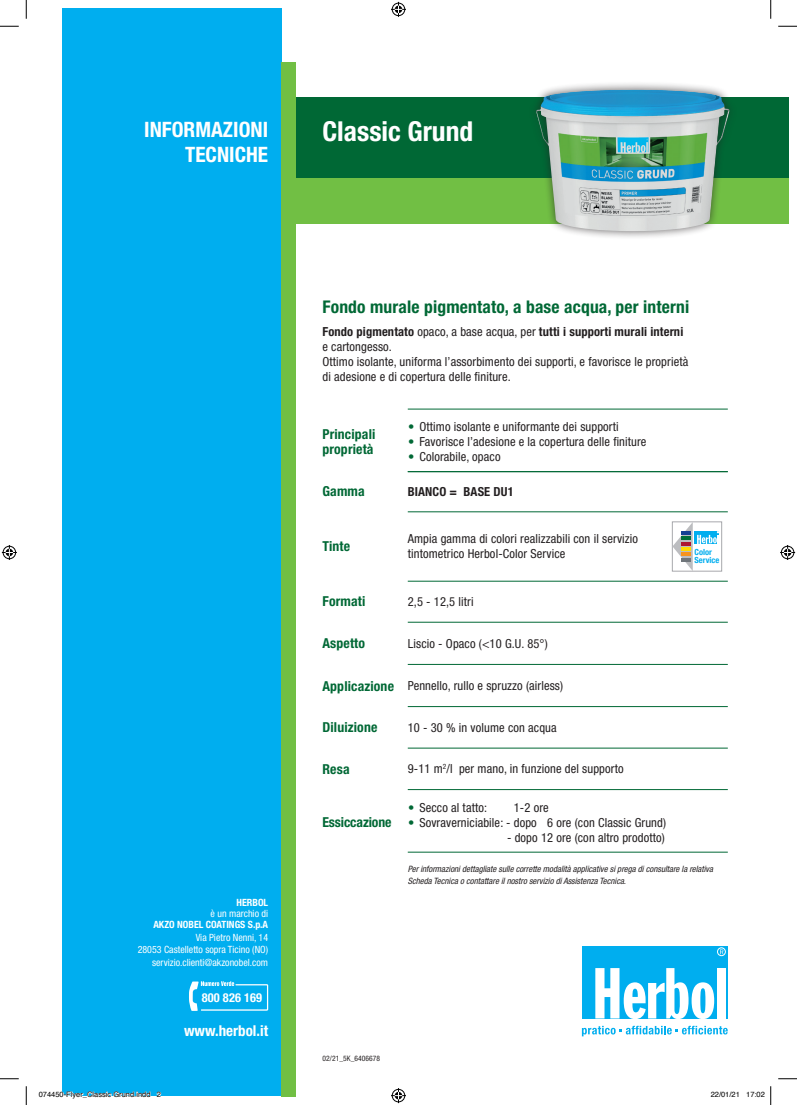
<style>
.page{position:relative;width:797px;height:1105px;background:#fff}
.page>*{position:absolute;margin:0;border:0;box-sizing:border-box;transform-origin:0 0}
.t1{font:700 condensed 27.5px "Helvetica Neue LT Std";color:#fff}
.t2{font:700 condensed 21.25px "Helvetica Neue LT Std";color:#fff}
.t3{font:700 condensed 17.5px "Helvetica Neue LT Std";letter-spacing:.01em;color:#006835}
.t4{font:700 condensed 15px "Helvetica Neue LT Std";color:#fff}
.t5{font:700 condensed 13.75px/15px "Helvetica Neue LT Std";letter-spacing:.01em;color:#006835}
.t6{font:700 condensed 13.75px "Helvetica Neue LT Std";letter-spacing:-.01em;color:#006835}
.t7{font:condensed 12.5px/15px "Helvetica Neue LT Std";letter-spacing:.01em;color:#231f20}
.t8{font:700 condensed 12.5px/15px "Helvetica Neue LT Std";letter-spacing:.01em;color:#231f20}
.t9{font:700 condensed 12.38px "Helvetica Neue LT Std";letter-spacing:.01em;color:#fff}
.t10{font:condensed 10px "Helvetica Neue LT Std";color:#fff}
.t11{font:700 condensed 10px "Helvetica Neue LT Std";color:#fff}
.t12{font:italic condensed 8.75px/11.2px "Helvetica Neue LT Std";color:#231f20}
.t13{font:700 condensed 8.38px/8.1px "Helvetica Neue";color:#00aeef}
.t14{font:7.5px "Helvetica";color:#000}
.t15{font:condensed 7.5px "Helvetica Neue LT Std";letter-spacing:.01em;color:#231f20}
.s1{font-weight:400}
.s2{color:#006835}
</style>
<div class="page">
<div style="left:296px;top:97px;width:492px;height:127px;background:#006835"></div>
<div style="left:288px;top:178px;width:500px;height:46px;background:#71bf44"></div>
<div style="left:62px;top:9px;width:219px;height:1087px;background:#00aeef"></div>
<div style="left:281px;top:62px;width:15px;height:1034px;background:#71bf44"></div>
<div style="left:582px;top:946px;width:145px;height:72px;background:#00aeef"></div>
<svg style="left:595px;top:968px;width:119px;height:51px"></svg>
<div style="left:717px;top:968px;width:8px;height:50px;background:#fff"></div>
<svg style="left:720px;top:949px;width:3px;height:5px"></svg>
<div style="left:717px;top:947px;width:8px;height:9px;border:1px solid #fff;border-radius:50%"></div>
<svg style="left:582px;top:1026px;width:145px;height:10px"></svg>
<hr style="left:408px;top:409px;width:319px;height:1px;background:#006835">
<hr style="left:408px;top:789px;width:319px;height:1px;background:#006835">
<hr style="left:408px;top:511px;width:319px;height:1px;background:#006835">
<hr style="left:408px;top:471px;width:319px;height:1px;background:#006835">
<hr style="left:408px;top:852px;width:319px;height:1px;background:#006835">
<hr style="left:408px;top:581px;width:319px;height:1px;background:#006835">
<hr style="left:408px;top:664px;width:319px;height:1px;background:#006835">
<hr style="left:408px;top:622px;width:319px;height:1px;background:#006835">
<hr style="left:408px;top:706px;width:319px;height:1px;background:#006835">
<hr style="left:408px;top:748px;width:319px;height:1px;background:#006835">
<svg style="left:189px;top:981px;width:79px;height:30px"></svg>
<div style="left:672px;top:522px;width:50px;height:49px;border:1px solid #a8a9ad"></div>
<svg style="left:672px;top:522px;width:46px;height:49px"></svg>
<div style="left:528px;top:81px;width:209px;height:158px;background:#231f20;opacity:.65"></div>
<img style="left:535px;top:90px;width:194px;height:141px">
<svg style="left:0;top:25px;width:19px;height:2px"></svg>
<svg style="left:778px;top:25px;width:19px;height:2px"></svg>
<svg style="left:0;top:1078px;width:19px;height:1px"></svg>
<svg style="left:778px;top:1078px;width:19px;height:1px"></svg>
<svg style="left:25px;top:0;width:2px;height:19px"></svg>
<svg style="left:25px;top:1086px;width:2px;height:19px"></svg>
<svg style="left:770px;top:0;width:1px;height:19px"></svg>
<svg style="left:391px;top:2px;width:15px;height:15px"></svg>
<svg style="left:391px;top:1088px;width:15px;height:15px"></svg>
<svg style="left:2px;top:545px;width:15px;height:15px"></svg>
<svg style="left:780px;top:545px;width:15px;height:15px"></svg>
<svg style="left:62px;top:1091px;width:88px;height:5px"></svg>
<svg style="left:156px;top:1092px;width:5px;height:4px"></svg>
<svg style="left:770px;top:1086px;width:1px;height:19px"></svg>
<p class="t2" style="left:144px;top:116px;width:125px">INFORMAZIONI</p>
<p class="t1" style="left:322px;top:115px;width:152px">Classic Grund</p>
<p class="t2" style="left:185px;top:142px;width:84px">TECNICHE</p>
<p class="t3" style="left:322px;top:296px;width:368px">Fondo murale pigmentato, a base acqua, per interni</p>
<p class="t8" style="left:322px;top:323px;width:362px">Fondo pigmentato <span class="s1">opaco, a base acqua, per</span> tutti i supporti murali interni <span class="s1">e cartongesso.</span></p>
<p class="t7" style="left:322px;top:354px;width:367px">Ottimo isolante, uniforma l’assorbimento dei supporti, e favorisce le proprietà</p>
<p class="t7" style="left:322px;top:369px;width:190px">di adesione e di copertura delle finiture.</p>
<p class="t5" style="left:322px;top:426px;width:54px">Principali proprietà</p>
<p class="t7" style="left:408px;top:419px;width:212px"><span class="s2">•</span> Ottimo isolante e uniformante dei supporti</p>
<p class="t7" style="left:408px;top:434px;width:240px"><span class="s2">•</span> Favorisce l’adesione e la copertura delle finiture</p>
<p class="t7" style="left:408px;top:449px;width:94px"><span class="s2">•</span> Colorabile, opaco</p>
<p class="t5" style="left:322px;top:484px;width:44px">Gamma</p>
<p class="t8" style="left:408px;top:484px;width:107px">BIANCO = BASE DU1</p>
<p class="t5" style="left:322px;top:539px;width:29px">Tinte</p>
<p class="t7" style="left:408px;top:531px;width:232px">Ampia gamma di colori realizzabili con il servizio tintometrico Herbol-Color Service</p>
<p class="t5" style="left:322px;top:594px;width:44px">Formati</p>
<p class="t7" style="left:408px;top:594px;width:67px">2,5 - 12,5 litri</p>
<p class="t5" style="left:322px;top:635px;width:44px">Aspetto</p>
<p class="t7" style="left:408px;top:636px;width:141px">Liscio - Opaco (&lt;10 G.U. 85°)</p>
<p class="t5" style="left:322px;top:678px;width:73px">Applicazione</p>
<p class="t5" style="left:322px;top:719px;width:56px">Diluizione</p>
<p class="t7" style="left:408px;top:678px;width:157px">Pennello, rullo e spruzzo (airless)</p>
<p class="t7" style="left:408px;top:720px;width:150px">10 - 30 % in volume con acqua</p>
<p class="t5" style="left:322px;top:761px;width:29px">Resa</p>
<p class="t7" style="left:408px;top:761px;width:217px">9-11 m<sup>2</sup>/l per mano, in funzione del supporto</p>
<p class="t6" style="left:322px;top:814px;width:70px">Essiccazione</p>
<p class="t7" style="left:408px;top:799px;width:81px"><span class="s2">•</span> Secco al tatto:</p>
<p class="t7" style="left:514px;top:799px;width:36px">1-2 ore</p>
<p class="t7" style="left:408px;top:814px;width:259px"><span class="s2">•</span> Sovraverniciabile: - dopo 6 ore (con Classic Grund)</p>
<p class="t7" style="left:507px;top:829px;width:159px">- dopo 12 ore (con altro prodotto)</p>
<p class="t13" style="left:694px;top:547px;width:26px">Color<br>Service</p>
<p class="t11" style="left:236px;top:896px;width:33px">HERBOL</p>
<p class="t10" style="left:211px;top:908px;width:59px">è un marchio di</p>
<p class="t11" style="left:153px;top:919px;width:116px">AKZO NOBEL COATINGS S.p.A</p>
<p class="t10" style="left:196px;top:932px;width:74px">Via Pietro Nenni, 14</p>
<p class="t10" style="left:138px;top:944px;width:132px">28053 Castelletto sopra Ticino (NO)</p>
<p class="t10" style="left:152px;top:957px;width:118px">servizio.clienti@akzonobel.com</p>
<p class="t9" style="left:202px;top:990px;width:62px">800 826 169</p>
<p class="t4" style="left:184px;top:1022px;width:86px">www.herbol.it</p>
<p class="t12" style="left:408px;top:864px;width:307px">Per informazioni dettagliate sulle corrette modalità applicative si prega di consultare la relativa<br>Scheda Tecnica o contattare il nostro servizio di Assistenza Tecnica.</p>
<p class="t15" style="left:322px;top:1054px;width:59px">02/21_5K_6406678</p>
<p class="t14" style="left:39px;top:1089px;width:124px">074450-Flyer_Classic Grund.indd 2</p>
<p class="t14" style="left:710px;top:1089px;width:56px">22/01/21 17:02</p>
</div>
